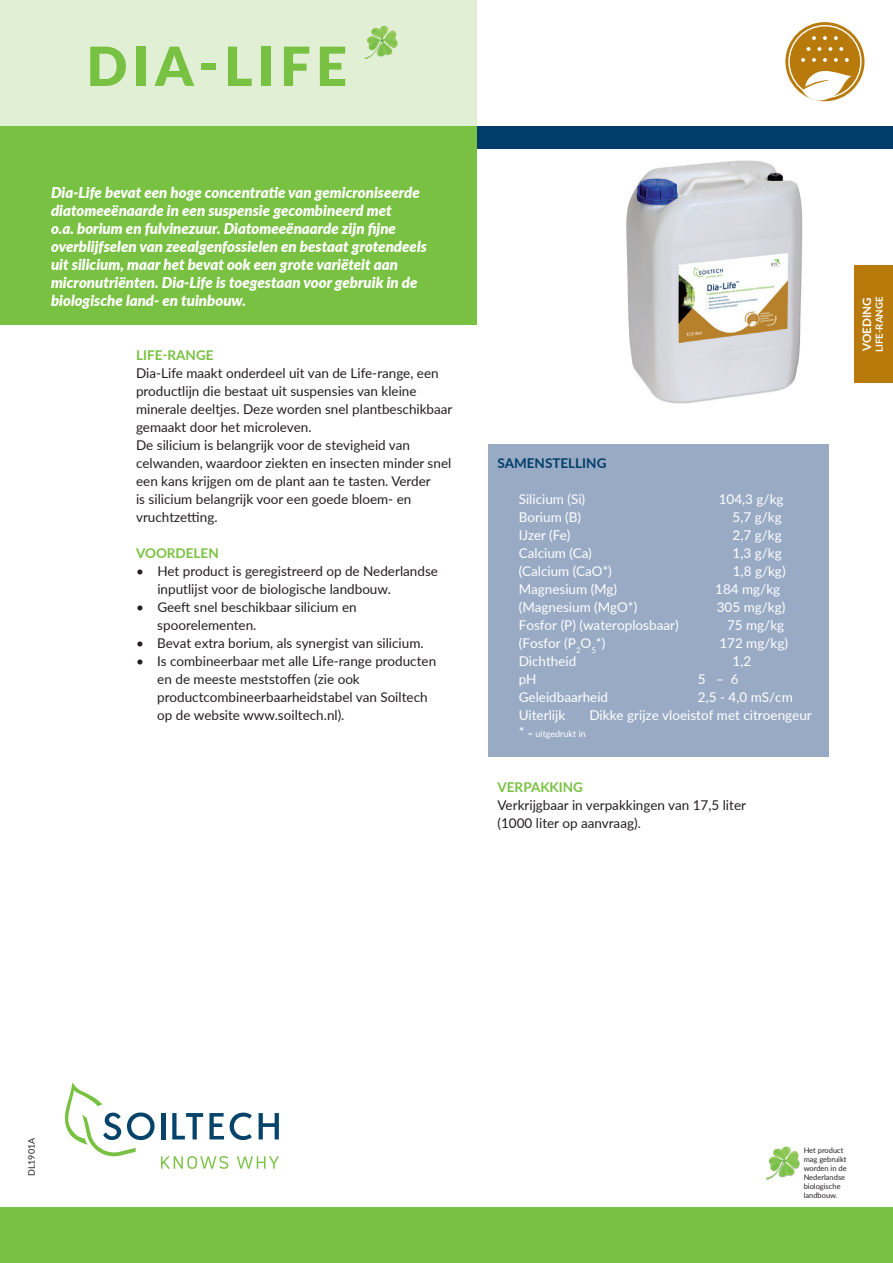
<style>
.page{position:relative;width:893px;height:1263px;background:#fff}
.page>*{position:absolute;margin:0;border:0;box-sizing:border-box;transform-origin:0 0}
.t1{font:900 54px "Lato";letter-spacing:.1em;color:#79c142}
.t2{font:italic 900 15px/18px "Lato";color:#fff}
.t3{font:13.5px/18px "Lato";color:#231f20}
.t4{font:13.5px "Lato";color:#fff}
.t5{font:700 13.5px "Lato";color:#79c142}
.t6{font:700 13.5px "Lato";color:#003d6a}
.t7{font:700 11.7px "Lato";color:#fff}
.t8{font:700 9.75px "Lato";color:#fff}
.t9{font:9px "Lato";color:#fff}
.t10{font:9px "Lato";color:#231f20}
.t11{font:7.5px/9px "Lato";color:#231f20}
.s1{font-size:13.5px}
</style>
<div class="page">
<div style="left:488px;top:444px;width:340px;height:313px;background:#99aac5"></div>
<div style="left:0;top:126px;width:893px;height:23px;background:#003d6a"></div>
<div style="left:0;top:0;width:476px;height:126px;background:#e1efd4"></div>
<div style="left:0;top:1208px;width:893px;height:55px;background:#79c142"></div>
<div style="left:0;top:149px;width:476px;height:175px;background:#79c142"></div>
<div style="left:0;top:126px;width:476px;height:23px;background:#79c142"></div>
<div style="left:855px;top:265px;width:38px;height:118px;background:#b87b0b"></div>
<img style="left:766px;top:1146px;width:34px;height:34px">
<svg style="left:782px;top:19px;width:85px;height:85px"></svg>
<div style="left:785px;top:22px;width:79px;height:79px;background:#b87b0b;border-radius:50%"></div>
<svg style="left:802px;top:71px;width:49px;height:33px"></svg>
<div style="left:788px;top:25px;width:74px;height:73px;border:1px solid #fff;border-radius:50%"></div>
<svg style="left:812px;top:36px;width:4px;height:4px"></svg>
<svg style="left:823px;top:36px;width:4px;height:4px"></svg>
<svg style="left:834px;top:36px;width:4px;height:4px"></svg>
<svg style="left:807px;top:47px;width:3px;height:4px"></svg>
<svg style="left:817px;top:47px;width:4px;height:4px"></svg>
<svg style="left:828px;top:47px;width:4px;height:4px"></svg>
<svg style="left:839px;top:47px;width:4px;height:4px"></svg>
<svg style="left:801px;top:58px;width:4px;height:4px"></svg>
<svg style="left:812px;top:58px;width:4px;height:4px"></svg>
<svg style="left:823px;top:58px;width:4px;height:4px"></svg>
<svg style="left:834px;top:58px;width:4px;height:4px"></svg>
<svg style="left:845px;top:58px;width:4px;height:4px"></svg>
<img style="left:626px;top:160px;width:177px;height:244px">
<svg style="left:64px;top:1082px;width:215px;height:87px"></svg>
<img style="left:364px;top:26px;width:34px;height:33px">
<h1 class="t1" style="left:86px;top:26px;width:262px">DIA-LIFE</h1>
<p class="t2" style="left:51px;top:183px;width:377px">Dia-Life bevat een hoge concentratie van gemicroniseerde diatomeeënaarde in een suspensie gecombineerd met<br>o.a. borium en fulvinezuur. Diatomeeënaarde zijn fijne overblijfselen van zeealgenfossielen en bestaat grotendeels uit silicium, maar het bevat ook een grote variëteit aan micronutriënten. Dia-Life is toegestaan voor gebruik in de biologische land- en tuinbouw.</p>
<p class="t5" style="left:136px;top:345px;width:79px">LIFE-RANGE</p>
<p class="t3" style="left:136px;top:364px;width:318px">Dia-Life maakt onderdeel uit van de Life-range, een productlijn die bestaat uit suspensies van kleine minerale deeltjes. Deze worden snel plantbeschikbaar gemaakt door het microleven.<br>De silicium is belangrijk voor de stevigheid van celwanden, waardoor ziekten en insecten minder snel een kans krijgen om de plant aan te tasten. Verder<br>is silicium belangrijk voor een goede bloem- en vruchtzetting.</p>
<p class="t5" style="left:136px;top:543px;width:84px">VOORDELEN</p>
<p class="t3" style="left:157px;top:561px;width:282px;text-indent:-21px">• Het product is geregistreerd op de Nederlandse inputlijst voor de biologische landbouw.</p>
<p class="t3" style="left:157px;top:597px;width:201px;text-indent:-21px">• Geeft snel beschikbaar silicium en spoorelementen.</p>
<p class="t3" style="left:136px;top:633px;width:289px">• Bevat extra borium, als synergist van silicium.</p>
<p class="t3" style="left:157px;top:651px;width:280px;text-indent:-21px">• Is combineerbaar met alle Life-range producten en de meeste meststoffen (zie ook productcombineerbaarheidstabel van Soiltech op de website www.soiltech.nl).</p>
<p class="t6" style="left:497px;top:453px;width:110px">SAMENSTELLING</p>
<p class="t4" style="left:519px;top:489px;width:68px">Silicium (Si)</p>
<p class="t4" style="left:719px;top:489px;width:66px">104,3 g/kg</p>
<p class="t4" style="left:519px;top:507px;width:64px">Borium (B)</p>
<p class="t4" style="left:732px;top:507px;width:51px">5,7 g/kg</p>
<p class="t4" style="left:519px;top:525px;width:53px">IJzer (Fe)</p>
<p class="t4" style="left:732px;top:525px;width:51px">2,7 g/kg</p>
<p class="t4" style="left:519px;top:543px;width:75px">Calcium (Ca)</p>
<p class="t4" style="left:732px;top:543px;width:51px">1,3 g/kg</p>
<p class="t4" style="left:519px;top:561px;width:95px">(Calcium (CaO*)</p>
<p class="t4" style="left:733px;top:561px;width:54px">1,8 g/kg)</p>
<p class="t4" style="left:519px;top:579px;width:100px">Magnesium (Mg)</p>
<p class="t4" style="left:715px;top:579px;width:67px">184 mg/kg</p>
<p class="t4" style="left:519px;top:597px;width:120px">(Magnesium (MgO*)</p>
<p class="t4" style="left:717px;top:597px;width:70px">305 mg/kg)</p>
<p class="t4" style="left:519px;top:615px;width:161px">Fosfor (P) (wateroplosbaar)</p>
<p class="t4" style="left:727px;top:615px;width:59px">75 mg/kg</p>
<p class="t4" style="left:519px;top:633px;width:88px">(Fosfor (P<sub>2</sub>O<sub>5</sub>*)</p>
<p class="t4" style="left:719px;top:633px;width:70px">172 mg/kg)</p>
<p class="t4" style="left:519px;top:651px;width:59px">Dichtheid</p>
<p class="t4" style="left:732px;top:651px;width:20px">1,2</p>
<p class="t4" style="left:519px;top:669px;width:19px">pH</p>
<p class="t4" style="left:698px;top:669px;width:42px">5 – 6</p>
<p class="t4" style="left:519px;top:687px;width:91px">Geleidbaarheid</p>
<p class="t4" style="left:698px;top:687px;width:96px">2,5 - 4,0 mS/cm</p>
<p class="t4" style="left:519px;top:705px;width:48px">Uiterlijk</p>
<p class="t4" style="left:589px;top:705px;width:224px">Dikke grijze vloeistof met citroengeur</p>
<p class="t9" style="left:519px;top:727px;width:69px"><span class="s1">*</span> = uitgedrukt in</p>
<p class="t5" style="left:497px;top:777px;width:87px">VERPAKKING</p>
<p class="t3" style="left:497px;top:796px;width:250px">Verkrijgbaar in verpakkingen van 17,5 liter (1000 liter op aanvraag).</p>
<p class="t7" style="left:858px;top:351px;width:55px;rotate:-90deg">VOEDING</p>
<p class="t8" style="left:872px;top:352px;width:57px;rotate:-90deg">LIFE-RANGE</p>
<p class="t10" style="left:25px;top:1176px;width:40px;rotate:-90deg">DL1901A</p>
<p class="t11" style="left:804px;top:1145px;width:45px">Het product mag gebruikt worden in de<br>Nederlandse biologische landbouw.</p>
</div>
